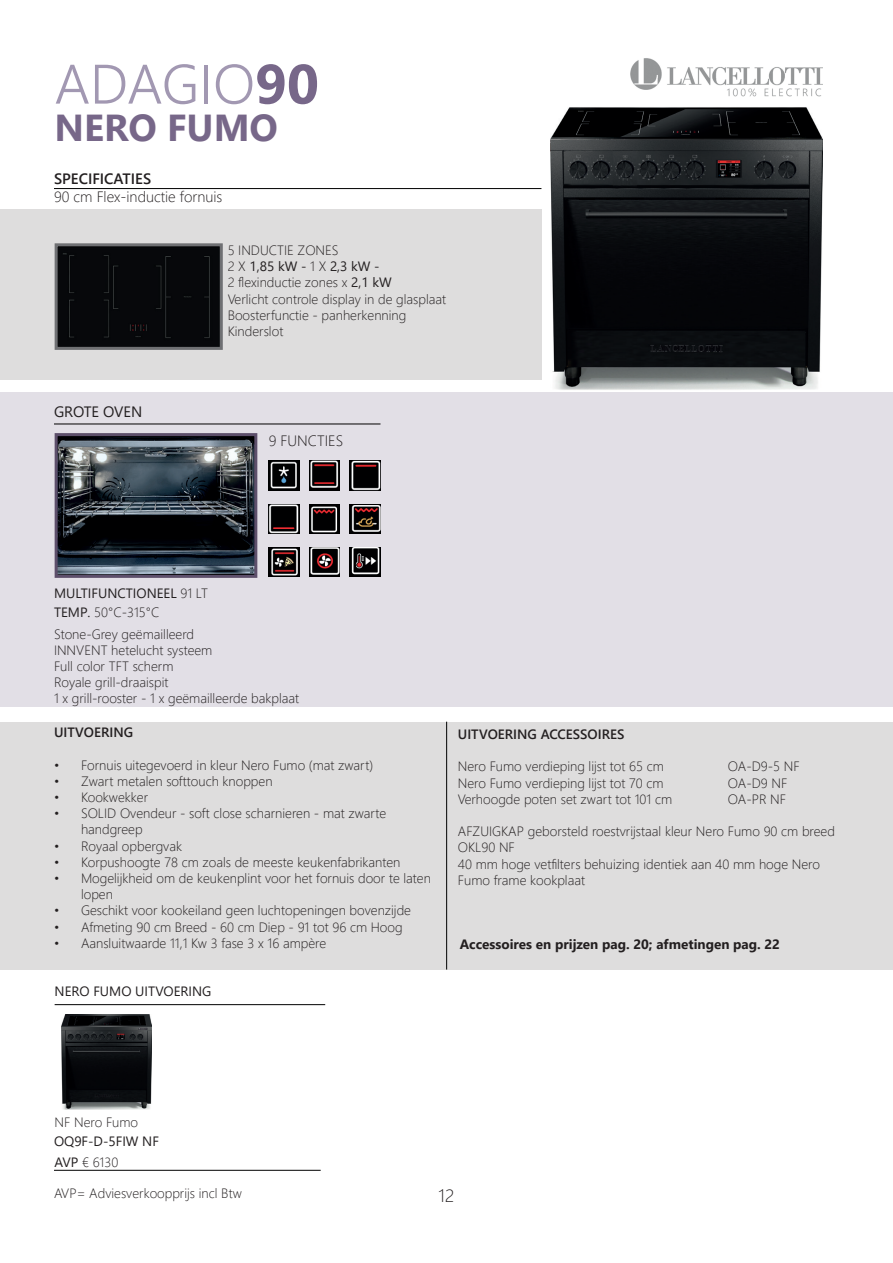
<style>
.page{position:relative;width:893px;height:1263px;background:#fff}
.page>*{position:absolute;margin:0;border:0;box-sizing:border-box;transform-origin:0 0}
.t1{font:300 55.5px "Segoe UI";color:#a298b2}
.t2{font:700 37.5px "Segoe UI";color:#776789}
.t3{font:300 18px "Segoe UI";color:#231f20}
.t4{font:300 15px "Segoe UI";color:#231f20}
.t5{font:600 15px "Segoe UI";color:#231f20}
.t6{font:15px "Segoe UI";color:#231f20}
.t7{font:300 13.5px/16.2px "Segoe UI";color:#231f20}
.t8{font:13.5px/19.8px "Segoe UI";color:#231f20}
.t9{font:700 13.5px "Segoe UI";color:#231f20}
.t10{font:600 13.5px "Segoe UI";color:#231f20}
.s1{font-weight:700;color:#776789}
.s2{font-weight:400}
.s3{font-weight:300}
</style>
<div class="page">
<img style="left:631px;top:58px;width:191px;height:39px">
<img style="left:550px;top:107px;width:272px;height:283px">
<div style="left:0;top:209px;width:541px;height:171px;background:#dedddd"></div>
<div style="left:0;top:393px;width:893px;height:314px;background:#e2dfe6"></div>
<img style="left:59px;top:437px;width:194px;height:137px">
<div style="left:55px;top:433px;width:202px;height:145px;border:3px solid #5d4f6b"></div>
<hr style="left:54px;top:424px;width:326px;height:1px;background:#000">
<img style="left:269px;top:461px;width:30px;height:29px">
<img style="left:309px;top:461px;width:31px;height:29px">
<img style="left:350px;top:461px;width:30px;height:29px">
<img style="left:309px;top:504px;width:31px;height:29px">
<img style="left:350px;top:504px;width:30px;height:29px">
<img style="left:269px;top:547px;width:30px;height:29px">
<img style="left:309px;top:547px;width:31px;height:29px">
<img style="left:350px;top:547px;width:30px;height:29px">
<hr style="left:55px;top:1004px;width:270px;height:1px;background:#000">
<hr style="left:54px;top:1170px;width:267px;height:1px;background:#000">
<img style="left:269px;top:504px;width:30px;height:29px">
<hr style="left:54px;top:188px;width:487px;height:1px;background:#000">
<img style="left:62px;top:1015px;width:89px;height:94px">
<div style="left:0;top:722px;width:893px;height:247px;background:#dedddd"></div>
<hr style="left:446px;top:722px;width:1px;height:247px;background:#000">
<div style="left:59px;top:247px;width:160px;height:99px;background:#07080b"></div>
<div style="left:55px;top:243px;width:168px;height:107px;border:3px solid #6f7073"></div>
<h1 class="t1" style="left:55px;top:32px;width:266px">ADAGIO<span class="s1">90</span></h1>
<h2 class="t2" style="left:55px;top:92px;width:225px">NERO FUMO</h2>
<p class="t5" style="left:54px;top:164px;width:99px">SPECIFICATIES</p>
<p class="t4" style="left:54px;top:182px;width:170px">90 cm Flex-inductie fornuis</p>
<p class="t6" style="left:54px;top:398px;width:90px">GROTE OVEN</p>
<p class="t7" style="left:228px;top:241px;width:220px">5 INDUCTIE ZONES<br>2 X <span class="s2">1,85 kW -</span> 1 X <span class="s2">2,3 kW -<br></span>2 flexinductie zones x <span class="s2">2,1 kW<br></span>Verlicht controle display in de glasplaat<br>Boosterfunctie - panherkenning<br>Kinderslot</p>
<p class="t4" style="left:269px;top:426px;width:76px">9 FUNCTIES</p>
<p class="t8" style="left:54px;top:582px;width:155px">MULTIFUNCTIONEEL <span class="s3">91 LT<br></span>TEMP. <span class="s3">50°C-315°C</span></p>
<p class="t7" style="left:54px;top:624px;width:247px">Stone-Grey geëmailleerd<br>INNVENT hetelucht systeem<br>Full color TFT scherm<br>Royale grill-draaispit<br>1 x grill-rooster - 1 x geëmailleerde bakplaat</p>
<p class="t10" style="left:54px;top:720px;width:81px">UITVOERING</p>
<p class="t7" style="left:54px;top:755px;width:321px">• Fornuis uitegevoerd in kleur Nero Fumo (mat zwart)</p>
<p class="t7" style="left:54px;top:771px;width:220px">• Zwart metalen softtouch knoppen</p>
<p class="t7" style="left:54px;top:788px;width:96px">• Kookwekker</p>
<p class="t7" style="left:81px;top:804px;width:307px;text-indent:-27px">• SOLID Ovendeur - soft close scharnieren - mat zwarte handgreep</p>
<p class="t7" style="left:54px;top:836px;width:130px">• Royaal opbergvak</p>
<p class="t7" style="left:54px;top:852px;width:348px">• Korpushoogte 78 cm zoals de meeste keukenfabrikanten</p>
<p class="t7" style="left:81px;top:869px;width:351px;text-indent:-27px">• Mogelijkheid om de keukenplint voor het fornuis door te laten lopen</p>
<p class="t7" style="left:54px;top:901px;width:359px">• Geschikt voor kookeiland geen luchtopeningen bovenzijde</p>
<p class="t7" style="left:54px;top:917px;width:350px">• Afmeting 90 cm Breed - 60 cm Diep - 91 tot 96 cm Hoog</p>
<p class="t7" style="left:54px;top:933px;width:274px">• Aansluitwaarde 11,1 Kw 3 fase 3 x 16 ampère</p>
<p class="t8" style="left:55px;top:980px;width:158px">NERO FUMO UITVOERING</p>
<p class="t10" style="left:458px;top:721px;width:168px">UITVOERING ACCESSOIRES</p>
<p class="t7" style="left:458px;top:757px;width:208px">Nero Fumo verdieping lijst tot 65 cm</p>
<p class="t7" style="left:728px;top:757px;width:73px">OA-D9-5 NF</p>
<p class="t7" style="left:458px;top:773px;width:207px">Nero Fumo verdieping lijst tot 70 cm</p>
<p class="t7" style="left:728px;top:773px;width:61px">OA-D9 NF</p>
<p class="t7" style="left:458px;top:789px;width:216px">Verhoogde poten set zwart tot 101 cm</p>
<p class="t7" style="left:728px;top:789px;width:60px">OA-PR NF</p>
<p class="t7" style="left:458px;top:822px;width:379px">AFZUIGKAP geborsteld roestvrijstaal kleur Nero Fumo 90 cm breed OKL90 NF<br>40 mm hoge vetfilters behuizing identiek aan 40 mm hoge Nero Fumo frame kookplaat</p>
<p class="t9" style="left:460px;top:931px;width:322px">Accessoires en prijzen pag. 20; afmetingen pag. 22</p>
<p class="t7" style="left:55px;top:1113px;width:85px">NF Nero Fumo</p>
<p class="t8" style="left:54px;top:1130px;width:106px">OQ9F-D-5FIW NF</p>
<p class="t7" style="left:55px;top:1153px;width:65px"><span class="s2">AVP</span> € 6130</p>
<p class="t7" style="left:54px;top:1184px;width:189px">AVP= Adviesverkoopprijs incl Btw</p>
<h3 class="t3" style="left:439px;top:1178px;width:17px">12</h3>
</div>
